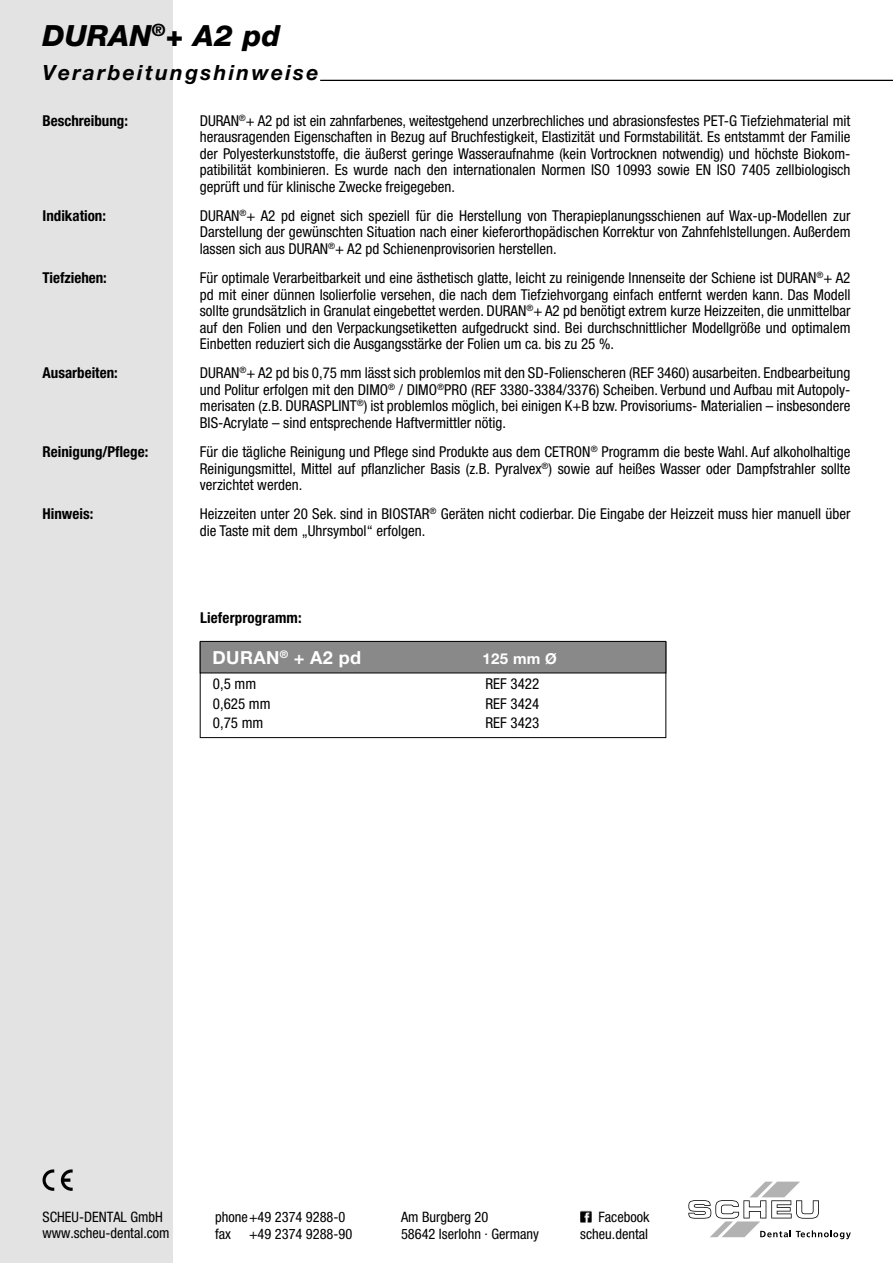
<style>
.page{position:relative;width:893px;height:1263px;background:#fff}
.page>*{position:absolute;margin:0;border:0;box-sizing:border-box;transform-origin:0 0}
.t1{font:italic 800 29.25px "Helvetica Neue LT Pro";letter-spacing:.015em;color:#000}
.t2{font:italic 700 21px "Helvetica Neue LT Pro";letter-spacing:.11em;color:#000}
.t3{font:700 18px "Helvetica Neue LT Pro";letter-spacing:.02em;color:#fff}
.t4{font:condensed 15px/16.5px "Helvetica Neue LT Pro";color:#000;text-align:justify}
.t5{font:700 condensed 15px "Helvetica Neue LT Pro";color:#000}
.t6{font:700 15px "Helvetica Neue LT Pro";color:#fff}
.t7{font:condensed 14.4px/16.5px "Helvetica Neue LT Pro";color:#000}
</style>
<div class="page">
<div style="left:0;top:0;width:173px;height:1263px;background:#e3e3e3"></div>
<svg style="left:43px;top:1169px;width:11px;height:22px"></svg>
<svg style="left:61px;top:1169px;width:12px;height:22px"></svg>
<svg style="left:580px;top:1211px;width:12px;height:11px"></svg>
<svg style="left:688px;top:1181px;width:163px;height:58px"></svg>
<hr style="left:320px;top:80px;width:573px;height:1px;background:#000">
<div style="left:200px;top:642px;width:466px;height:96px;border:1px solid #000"></div>
<div style="left:200px;top:641px;width:466px;height:32px;background:#8a8989"></div>
<div style="left:200px;top:641px;width:466px;height:32px;border:1px solid #000"></div>
<h1 class="t1" style="left:43px;top:18px;width:239px">DURAN<sup>®</sup>+ A2 pd</h1>
<h2 class="t2" style="left:43px;top:60px;width:278px">Verarbeitungshinweise</h2>
<p class="t5" style="left:43px;top:111px;width:87px">Beschreibung:</p>
<p class="t4" style="left:200px;top:112px;width:652px">DURAN<sup>®</sup>+ A2 pd ist ein zahnfarbenes, weitestgehend unzerbrechliches und abrasionsfestes PET-G Tiefziehmaterial mit herausragenden Eigenschaften in Bezug auf Bruchfestigkeit, Elastizität und Formstabilität. Es entstammt der Familie der Polyesterkunststoffe, die äußerst geringe Wasseraufnahme (kein Vortrocknen notwendig) und höchste Biokom&shy;patibilität kombinieren. Es wurde nach den internationalen Normen ISO 10993 sowie EN ISO 7405 zellbiologisch geprüft und für klinische Zwecke freigegeben.</p>
<p class="t5" style="left:43px;top:206px;width:65px">Indikation:</p>
<p class="t4" style="left:200px;top:207px;width:652px">DURAN<sup>®</sup>+ A2 pd eignet sich speziell für die Herstellung von Therapieplanungsschienen auf Wax-up-Modellen zur Darstellung der gewünschten Situation nach einer kieferorthopädischen Korrektur von Zahnfehlstellungen. Außerdem lassen sich aus DURAN<sup>®</sup>+ A2 pd Schienenprovisorien herstellen.</p>
<p class="t5" style="left:43px;top:269px;width:66px">Tiefziehen:</p>
<p class="t4" style="left:200px;top:269px;width:652px">Für optimale Verarbeitbarkeit und eine ästhetisch glatte, leicht zu reinigende Innenseite der Schiene ist DURAN<sup>®</sup>+ A2 pd mit einer dünnen Isolierfolie versehen, die nach dem Tiefziehvorgang einfach entfernt werden kann. Das Modell sollte grundsätzlich in Granulat eingebettet werden. DURAN<sup>®</sup>+ A2 pd benötigt extrem kurze Heizzeiten, die unmittelbar auf den Folien und den Verpackungsetiketten aufgedruckt sind. Bei durchschnittlicher Modellgröße und optimalem Einbetten reduziert sich die Ausgangsstärke der Folien um ca. bis zu 25 %.</p>
<p class="t5" style="left:43px;top:364px;width:77px">Ausarbeiten:</p>
<p class="t4" style="left:200px;top:365px;width:652px">DURAN<sup>®</sup>+ A2 pd bis 0,75 mm lässt sich problemlos mit den SD-Folienscheren (REF 3460) ausarbeiten. Endbearbeitung und Politur erfolgen mit den DIMO<sup>®</sup> / DIMO<sup>®</sup>PRO (REF 3380-3384/3376) Scheiben. Verbund und Aufbau mit Autopoly&shy;merisaten (z.B. DURASPLINT<sup>®</sup>) ist problemlos möglich, bei einigen K+B bzw. Provisoriums- Materialien – insbesondere BIS-Acrylate – sind entsprechende Haftvermittler nötig.</p>
<p class="t5" style="left:43px;top:443px;width:107px">Reinigung/Pflege:</p>
<p class="t4" style="left:200px;top:443px;width:652px">Für die tägliche Reinigung und Pflege sind Produkte aus dem CETRON<sup>®</sup> Programm die beste Wahl. Auf alkoholhaltige Reinigungsmittel, Mittel auf pflanzlicher Basis (z.B. Pyralvex<sup>®</sup>) sowie auf heißes Wasser oder Dampfstrahler sollte verzichtet werden.</p>
<p class="t5" style="left:43px;top:505px;width:52px">Hinweis:</p>
<p class="t4" style="left:200px;top:506px;width:652px">Heizzeiten unter 20 Sek. sind in BIOSTAR<sup>®</sup> Geräten nicht codierbar. Die Eingabe der Heizzeit muss hier manuell über die Taste mit dem „Uhrsymbol“ erfolgen.</p>
<p class="t5" style="left:200px;top:609px;width:103px">Lieferprogramm:</p>
<p class="t3" style="left:213px;top:646px;width:150px">DURAN<sup>®</sup> + A2 pd</p>
<p class="t6" style="left:483px;top:649px;width:76px">125 mm Ø</p>
<p class="t4" style="left:213px;top:674px;width:59px;line-height:19.5px;text-align:left">0,5 mm<br>0,625 mm<br>0,75 mm</p>
<p class="t4" style="left:485px;top:674px;width:55px;line-height:19.5px">REF 3422<br>REF 3424<br>REF 3423</p>
<p class="t7" style="left:43px;top:1208px;width:129px">SCHEU-DENTAL GmbH www.scheu-dental.com</p>
<p class="t7" style="left:215px;top:1209px;width:132px">phone+49 2374 9288-0 fax</p>
<p class="t7" style="left:249px;top:1225px;width:105px">+49 2374 9288-90</p>
<p class="t7" style="left:401px;top:1209px;width:139px">Am Burgberg 20<br>58642 Iserlohn · Germany</p>
<p class="t7" style="left:580px;top:1209px;width:71px;text-align:right">Facebook scheu.dental</p>
</div>
